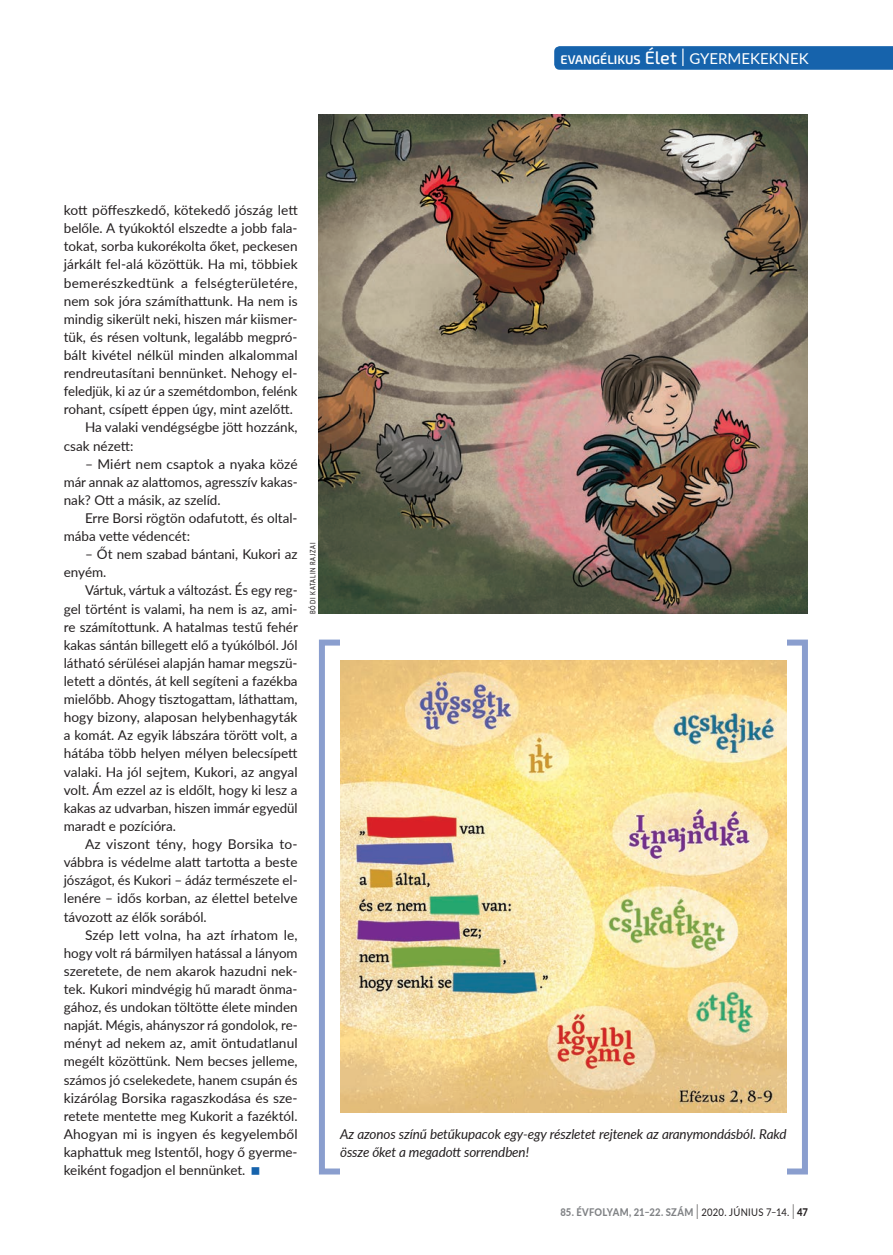
<style>
.page{position:relative;width:893px;height:1255px;background:#fff}
.page>*{position:absolute;margin:0;border:0;box-sizing:border-box;transform-origin:0 0}
.t1{font:15px "Lato";color:#fff}
.t2{font:13.5px/18.1px "Lato";color:#231f20;text-align:justify}
.t3{font:italic 13.5px/18.1px "Lato";letter-spacing:-.01em;color:#231f20}
.t4{font:13.5px "Lato";letter-spacing:.02em;color:#231f20}
.t5{font:800 10.5px "Lato";letter-spacing:.025em;color:#808285;scale:.9 1}
.t6{font:500 7.5px "Lato";letter-spacing:.13em;color:#231f20;scale:.75 1}
.s1{font-family:"Exo 2";font-weight:600;font-size:12.6px}
.s2{font-family:"Exo 2";font-weight:500;font-size:18px}
.s3{font-family:"Exo 2";font-weight:300;font-size:25.2px}
.s4{font-weight:300;font-size:21px;color:#231f20}
.s5{font-weight:400;color:#231f20}
.s6{color:#231f20}
</style>
<div class="page">
<svg style="left:554px;top:46px;width:339px;height:24px;background:#1a65ad"></svg>
<div style="left:319px;top:639px;width:489px;height:535px;border:6px solid #8a9ece"></div>
<div style="left:340px;top:627px;width:447px;height:539px;background:#fff"></div>
<img style="left:340px;top:661px;width:447px;height:451px">
<div style="left:340px;top:1115px;width:447px;height:64px;background:#fff"></div>
<img style="left:319px;top:115px;width:489px;height:498px">
<p class="t1" style="left:561px;top:48px;width:250px"><span class="s1">EVANGÉLIKUS</span> <span class="s2">Élet</span> <span class="s3">I</span> GYERMEKEKNEK</p>
<p class="t2" style="left:64px;top:200px;width:235px">kott pöffeszkedő, kötekedő jószág lett</p>
<p class="t2" style="left:64px;top:218px;width:235px">belőle. A tyúkoktól elszedte a jobb fala-</p>
<p class="t2" style="left:64px;top:237px;width:235px">tokat, sorba kukorékolta őket, peckesen</p>
<p class="t2" style="left:64px;top:255px;width:235px">járkált fel-alá közöttük. Ha mi, többiek</p>
<p class="t4" style="left:64px;top:273px;width:235px">bemerészkedtünk a felségterületére,</p>
<p class="t2" style="left:64px;top:291px;width:235px">nem sok jóra számíthattunk. Ha nem is</p>
<p class="t2" style="left:64px;top:309px;width:235px">mindig sikerült neki, hiszen már kiismer-</p>
<p class="t2" style="left:64px;top:327px;width:235px">tük, és résen voltunk, legalább megpró-</p>
<p class="t2" style="left:64px;top:345px;width:235px">bált kivétel nélkül minden alkalommal</p>
<p class="t2" style="left:64px;top:363px;width:235px">rendreutasítani bennünket. Nehogy el-</p>
<p class="t2" style="left:64px;top:381px;width:235px">feledjük, ki az úr a szemétdombon, felénk</p>
<p class="t2" style="left:64px;top:400px;width:231px">rohant, csípett éppen úgy, mint azelőtt.</p>
<p class="t2" style="left:85px;top:418px;width:214px">Ha valaki vendégségbe jött hozzánk,</p>
<p class="t2" style="left:64px;top:436px;width:71px">csak nézett:</p>
<p class="t2" style="left:64px;top:454px;width:235px;text-indent:21px">– Miért nem csaptok a nyaka közé már annak az alattomos, agresszív kakas&shy;nak? Ott a másik, az szelíd.</p>
<p class="t2" style="left:64px;top:508px;width:235px;text-indent:21px">Erre Borsi rögtön odafutott, és oltal&shy;mába vette védencét:</p>
<p class="t2" style="left:64px;top:544px;width:235px;text-indent:21px">– Őt nem szabad bántani, Kukori az enyém.</p>
<p class="t2" style="left:64px;top:581px;width:236px;text-indent:21px">Vártuk, vártuk a változást. És egy reg&shy;gel történt is valami, ha nem is az, ami&shy;re számítottunk. A hatalmas testű fehér kakas sántán billegett elő a tyúkólból. Jól látható sérülései alapján hamar megszü&shy;letett a döntés, át kell segíteni a fazékba mielőbb. Ahogy tisztogattam, láthattam, hogy bizony, alaposan helybenhagyták a komát. Az egyik lábszára törött volt, a hátába több helyen mélyen belecsípett valaki. Ha jól sejtem, Kukori, az angyal volt. Ám ezzel az is eldőlt, hogy ki lesz a kakas az udvarban, hiszen immár egyedül maradt e pozícióra.</p>
<p class="t2" style="left:64px;top:834px;width:235px;text-indent:21px">Az viszont tény, hogy Borsika to&shy;vábbra is védelme alatt tartotta a beste jószágot, és Kukori – ádáz természete el&shy;lenére – idős korban, az élettel betelve távozott az élők sorából.</p>
<p class="t2" style="left:64px;top:925px;width:235px;text-indent:21px">Szép lett volna, ha azt írhatom le, hogy volt rá bármilyen hatással a lányom szeretete, de nem akarok hazudni nek&shy;tek. Kukori mindvégig hű maradt önma&shy;gához, és undokan töltötte élete minden napját. Mégis, ahányszor rá gondolok, re&shy;ményt ad nekem az, amit öntudatlanul megélt közöttünk. Nem becses jelleme, számos jó cselekedete, hanem csupán és kizárólag Borsika ragaszkodása és sze&shy;retete mentette meg Kukorit a fazéktól.<br>Ahogyan mi is ingyen és kegyelemből kaphattuk meg Istentől, hogy ő gyerme&shy;keiként fogadjon el bennünket.</p>
<p class="t6" style="left:307px;top:614px;width:97px;rotate:-90deg">BÓDI KATALIN RAJZAI</p>
<p class="t3" style="left:340px;top:1124px;width:448px">Az azonos színű betűkupacok egy-egy részletet rejtenek az aranymondásból. Rakd össze őket a megadott sorrendben!</p>
<p class="t5" style="left:560px;top:1203px;width:277px">85. ÉVFOLYAM, 21–22. SZÁM <span class="s4">I</span> <span class="s5">2020. JÚNIUS 7–14.</span> <span class="s4">I</span> <span class="s6">47</span></p>
</div>
